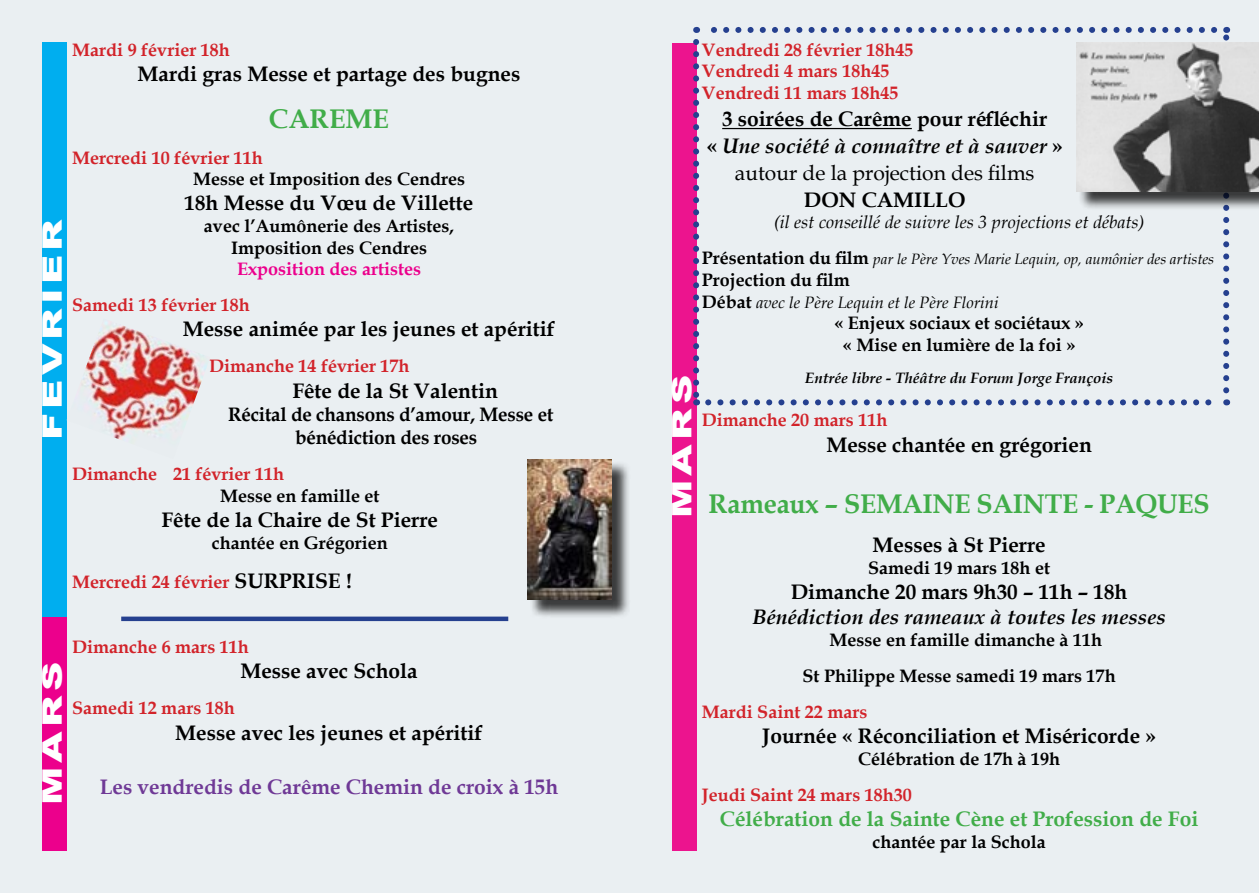
<style>
.page{position:relative;width:1259px;height:893px;background:#fff}
.page>*{position:absolute;margin:0;border:0;box-sizing:border-box;transform-origin:0 0}
.t1{font:700 27px "Book Antiqua";letter-spacing:-.01em;color:#41ad49}
.t2{font:900 27px "Arial";letter-spacing:.1em;color:#fff;scale:1.5 1}
.t3{font:700 21px/27px "Book Antiqua";color:#000;text-align:center}
.t4{font:700 21px "Book Antiqua";color:#41ad49}
.t5{font:700 21px "Book Antiqua";color:#6f3996}
.t6{font:italic 700 21px "Book Antiqua";color:#000}
.t7{font:700 19.5px/23.4px "Book Antiqua";letter-spacing:-.01em;color:#000;text-align:center}
.t8{font:700 18px/21.6px "Book Antiqua";color:#000;text-align:center}
.t9{font:700 18px/21.6px "Book Antiqua";color:#d2232a}
.t10{font:italic 18px "Book Antiqua";color:#000}
.t11{font:700 18px "Book Antiqua";color:#ec008c}
.t12{font:italic 16.5px "Book Antiqua";color:#000}
.t13{font:italic 15px "Book Antiqua";color:#000}
.t14{font:italic 700 15px "Book Antiqua";color:#000}
.s1{font-size:21px;color:#000}
.s2{font-style:italic}
.s3{font-weight:400}
.s4{font-weight:700;font-style:normal;font-size:18px}
</style>
<div class="page">
<div style="left:0;top:0;width:629px;height:893px;background:#eaeff2"></div>
<div style="left:629px;top:0;width:630px;height:893px;background:#eaeff2"></div>
<hr style="left:722px;top:128px;width:190px;height:1px;background:#000">
<div style="left:43px;top:617px;width:24px;height:233px;background:#ec008c"></div>
<hr style="left:121px;top:617px;width:387px;height:4px;background:#25408f">
<div style="left:672px;top:43px;width:24px;height:807px;background:#ec148e"></div>
<div style="left:530px;top:462px;width:100px;height:157px;background:#000;opacity:.75"></div>
<img style="left:527px;top:459px;width:84px;height:141px">
<div style="left:43px;top:43px;width:24px;height:574px;background:#00aeef"></div>
<svg style="left:708px;top:399px;width:504px;height:6px"></svg>
<svg style="left:693px;top:42px;width:6px;height:363px"></svg>
<svg style="left:1223px;top:27px;width:6px;height:363px"></svg>
<svg style="left:696px;top:27px;width:518px;height:6px"></svg>
<div style="left:1078px;top:45px;width:181px;height:165px;background:#000;opacity:.75"></div>
<img style="left:1076px;top:43px;width:183px;height:148px">
<img style="left:81px;top:323px;width:126px;height:117px">
<p class="t2" style="left:33px;top:440px;width:148px;rotate:-90deg">FEVRIER</p>
<p class="t9" style="left:72px;top:39px;width:159px">Mardi 9 février 18h</p>
<p class="t3" style="left:138px;top:60px;width:384px">Mardi gras Messe et partage des bugnes</p>
<p class="t1" style="left:269px;top:100px;width:121px">CAREME</p>
<p class="t9" style="left:72px;top:147px;width:192px">Mercredi 10 février 11h</p>
<p class="t8" style="left:193px;top:168px;width:273px">Messe et Imposition des Cendres</p>
<p class="t3" style="left:185px;top:190px;width:290px">18h Messe du Vœu de Villette</p>
<p class="t8" style="left:204px;top:215px;width:251px">avec l’Aumônerie des Artistes,<br>Imposition des Cendres</p>
<p class="t11" style="left:237px;top:257px;width:185px">Exposition des artistes</p>
<p class="t9" style="left:72px;top:294px;width:179px">Samedi 13 février 18h</p>
<p class="t3" style="left:183px;top:316px;width:374px">Messe animée par les jeunes et apéritif</p>
<p class="t9" style="left:209px;top:355px;width:202px">Dimanche 14 février 17h</p>
<p class="t3" style="left:292px;top:377px;width:207px">Fête de la St Valentin</p>
<p class="t7" style="left:228px;top:403px;width:327px">Récital de chansons d’amour, Messe et bénédiction des roses</p>
<p class="t9" style="left:72px;top:463px;width:213px">Dimanche 21 février 11h</p>
<p class="t8" style="left:220px;top:485px;width:161px">Messe en famille et</p>
<p class="t3" style="left:162px;top:507px;width:278px">Fête de la Chaire de St Pierre</p>
<p class="t8" style="left:212px;top:532px;width:177px">chantée en Grégorien</p>
<p class="t9" style="left:72px;top:571px;width:281px">Mercredi 24 février <span class="s1">SURPRISE !</span></p>
<p class="t2" style="left:33px;top:805px;width:97px;rotate:-90deg">MARS</p>
<p class="t9" style="left:72px;top:636px;width:178px">Dimanche 6 mars 11h</p>
<p class="t3" style="left:240px;top:658px;width:179px">Messe avec Schola</p>
<p class="t9" style="left:72px;top:697px;width:164px">Samedi 12 mars 18h</p>
<p class="t3" style="left:175px;top:719px;width:309px">Messe avec les jeunes et apéritif</p>
<p class="t5" style="left:100px;top:772px;width:460px">Les vendredis de Carême Chemin de croix à 15h</p>
<p class="t2" style="left:662px;top:518px;width:97px;rotate:-90deg">MARS</p>
<p class="t9" style="left:702px;top:39px;width:213px">Vendredi 28 février 18h45<br>Vendredi 4 mars 18h45<br>Vendredi 11 mars 18h45</p>
<p class="t3" style="left:706px;top:105px;width:357px">3 soirées de Carême pour réfléchir<br>« <span class="s2">Une société à connaître et à sauver</span> » <span class="s3">autour de la projection des films</span></p>
<p class="t3" style="left:804px;top:186px;width:163px">DON CAMILLO</p>
<p class="t10" style="left:774px;top:210px;width:372px">(il est conseillé de suivre les 3 projections et débats)</p>
<p class="t13" style="left:702px;top:249px;width:514px"><span class="s4">Présentation du film</span> par le Père Yves Marie Lequin, op, aumônier des artistes</p>
<p class="t8" style="left:702px;top:269px;width:149px">Projection du film</p>
<p class="t12" style="left:702px;top:290px;width:298px"><span class="s4">Débat</span> avec le Père Lequin et le Père Florini</p>
<p class="t8" style="left:834px;top:312px;width:251px">« Enjeux sociaux et sociétaux » « Mise en lumière de la foi »</p>
<p class="t14" style="left:805px;top:368px;width:309px">Entrée libre - Théâtre du Forum Jorge François</p>
<p class="t9" style="left:702px;top:409px;width:187px">Dimanche 20 mars 11h</p>
<p class="t3" style="left:826px;top:431px;width:267px">Messe chantée en grégorien</p>
<p class="t1" style="left:708px;top:485px;width:502px">Rameaux – SEMAINE SAINTE - PAQUES</p>
<p class="t3" style="left:872px;top:532px;width:175px">Messes à St Pierre</p>
<p class="t8" style="left:868px;top:557px;width:183px">Samedi 19 mars 18h et</p>
<p class="t3" style="left:791px;top:579px;width:338px">Dimanche 20 mars 9h30 – 11h – 18h</p>
<p class="t6" style="left:752px;top:603px;width:414px">Bénédiction des rameaux à toutes les messes</p>
<p class="t8" style="left:802px;top:622px;width:314px;line-height:36px;text-align:left;text-indent:27px">Messe en famille dimanche à 11h<br>St Philippe Messe samedi 19 mars 17h</p>
<p class="t9" style="left:702px;top:701px;width:167px">Mardi Saint 22 mars</p>
<p class="t3" style="left:762px;top:723px;width:395px">Journée « Réconciliation et Miséricorde »</p>
<p class="t8" style="left:858px;top:748px;width:203px">Célébration de 17h à 19h</p>
<p class="t9" style="left:702px;top:784px;width:211px">Jeudi Saint 24 mars 18h30</p>
<p class="t4" style="left:720px;top:805px;width:480px">Célébration de la Sainte Cène et Profession de Foi</p>
<p class="t8" style="left:872px;top:831px;width:175px">chantée par la Schola</p>
</div>
